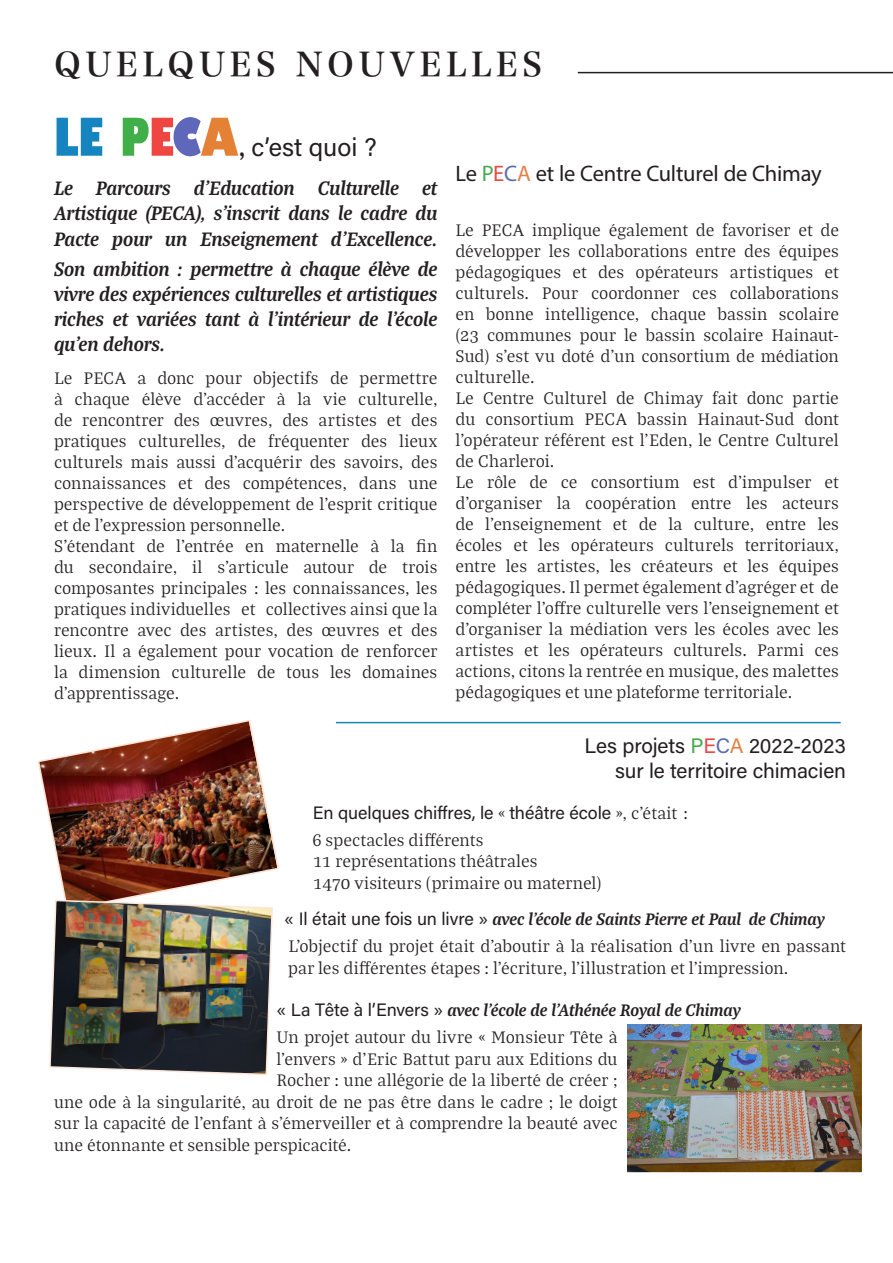
<style>
.page{position:relative;width:893px;height:1263px;background:#fff}
.page>*{position:absolute;margin:0;border:0;box-sizing:border-box;transform-origin:0 0}
.t1{font:33px "Hira Min Pro W6";letter-spacing:.14em;color:#231f20}
.t2{font:25.5px "Acumin Variable Concept";color:#231f20}
.t3{font:22.5px "Myriad Pro";letter-spacing:-.01em;color:#231f20}
.t4{font:italic 700 21px/25.2px "Bagatela";letter-spacing:-.005em;color:#231f20;text-align:justify}
.t5{font:21px "Acumin Variable Concept";letter-spacing:-.005em;color:#231f20}
.t6{font:300 18px/21px "Bagatela";color:#231f20;text-align:justify}
.t7{font:italic 700 18px "Bagatela";letter-spacing:-.005em;color:#231f20}
.t8{font:18px "Acumin Variable Concept";letter-spacing:-.005em;color:#231f20}
.s1{font-family:"Amity Jack";font-size:51px;color:#1684bf}
.s2{font-family:"Amity Jack";font-size:51px;color:#40ae49}
.s3{font-family:"Amity Jack";font-size:51px;color:#ef4641}
.s4{font-family:"Amity Jack";font-size:51px;color:#5e67b9}
.s5{font-family:"Amity Jack";font-size:51px;color:#e58134}
.s6{font-family:"Superclarendon";font-size:25.8px}
.s7{color:#44ac4d}
.s8{color:#ec4848}
.s9{color:#586cb1}
.s10{color:#e28145}
.s11{font-family:"Bagatela";font-weight:300}
.s12{font-family:"Acumin Variable Concept";font-weight:400;font-style:normal}
</style>
<div class="page">
<hr style="left:578px;top:72px;width:315px;height:1px;background:#231f20">
<hr style="left:336px;top:722px;width:505px;height:1px;background:#1684bf">
<img style="left:37px;top:719px;width:242px;height:180px">
<img style="left:627px;top:1024px;width:233px;height:147px">
<div style="left:618px;top:1021px;width:245px;height:153px;border:2px solid #fff"></div>
<img style="left:49px;top:899px;width:224px;height:176px">
<p class="t1" style="left:54px;top:36px;width:490px">QUELQUES NOUVELLES</p>
<p class="t2" style="left:54px;top:129px;width:324px"><span class="s1">le</span> <span class="s2">P</span><span class="s3">e</span><span class="s4">C</span><span class="s5">A</span><span class="s6">,</span> c’est quoi ?</p>
<p class="t4" style="left:54px;top:174px;width:385px">Le Parcours d'Education Culturelle et Artistique (PECA), s'inscrit dans le cadre du Pacte pour un Enseignement d'Excellence.</p>
<p class="t4" style="left:54px;top:255px;width:385px">Son ambition : permettre à chaque élève de vivre des expériences culturelles et artistiques riches et variées tant à l'intérieur de l'école qu'en dehors.</p>
<p class="t6" style="left:54px;top:366px;width:385px">Le PECA a donc pour objectifs de permettre à chaque élève d’accéder à la vie culturelle, de rencontrer des œuvres, des artistes et des pratiques culturelles, de fréquenter des lieux culturels mais aussi d’acquérir des savoirs, des connaissances et des compétences, dans une perspective de développement de l’esprit critique et de l’expression personnelle.</p>
<p class="t6" style="left:54px;top:534px;width:385px">S’étendant de l’entrée en maternelle à la fin du secondaire, il s’articule autour de trois</p>
<p class="t6" style="left:54px;top:576px;width:385px">composantes principales : les connaissances, les pratiques individuelles et collectives ainsi que la rencontre avec des artistes, des œuvres et des lieux. Il a également pour vocation de renforcer la dimension culturelle de tous les domaines d’apprentissage.</p>
<p class="t3" style="left:455px;top:159px;width:368px">Le <span class="s7">P</span><span class="s8">E</span><span class="s9">C</span><span class="s10">A</span> et le Centre Culturel de Chimay</p>
<p class="t6" style="left:455px;top:219px;width:385px">Le PECA implique également de favoriser et de développer les collaborations entre des équipes pédagogiques et des opérateurs artistiques et culturels. Pour coordonner ces collaborations en bonne intelligence, chaque bassin scolaire (23 communes pour le bassin scolaire Hainaut-Sud) s’est vu doté d’un consortium de médiation culturelle.</p>
<p class="t6" style="left:455px;top:387px;width:385px">Le Centre Culturel de Chimay fait donc partie du consortium PECA bassin Hainaut-Sud dont l’opérateur référent est l’Eden, le Centre Culturel de Charleroi.</p>
<p class="t6" style="left:455px;top:471px;width:385px">Le rôle de ce consortium est d’impulser et d’organiser la coopération entre les acteurs de l’enseignement et de la culture, entre les écoles et les opérateurs culturels territoriaux, entre les artistes, les créateurs et les équipes pédagogiques. Il permet également d’agréger et de compléter l’offre culturelle vers l’enseignement et d’organiser la médiation vers les écoles avec les artistes et les opérateurs culturels. Parmi ces actions, citons la rentrée en musique, des malettes</p>
<p class="t6" style="left:455px;top:681px;width:338px">pédagogiques et une plateforme territoriale.</p>
<p class="t5" style="left:584px;top:731px;width:263px">Les projets <span class="s7">P</span><span class="s8">E</span><span class="s9">C</span><span class="s10">A</span> 2022-2023</p>
<p class="t5" style="left:615px;top:756px;width:232px">sur le territoire chimacien</p>
<p class="t8" style="left:313px;top:800px;width:377px">En quelques chiffres, le <span class="s11">«</span> théâtre école <span class="s11">», c'était :</span></p>
<p class="t6" style="left:312px;top:828px;width:173px">6 spectacles différents</p>
<p class="t6" style="left:313px;top:850px;width:226px">11 représentations théâtrales</p>
<p class="t6" style="left:313px;top:872px;width:290px">1470 visiteurs (primaire ou maternel)</p>
<p class="t7" style="left:284px;top:907px;width:542px"><span class="s12">« Il était une fois un livre »</span> avec l'école de Saints Pierre et Paul de Chimay</p>
<p class="t6" style="left:288px;top:935px;width:559px;line-height:21.6px">L’objectif du projet était d’aboutir à la réalisation d’un livre en passant par les différentes étapes : l'écriture, l'illustration et l’impression.</p>
<p class="t7" style="left:276px;top:998px;width:466px"><span class="s12">« La Tête à l’Envers »</span> avec l'école de l’Athénée Royal de Chimay</p>
<p class="t6" style="left:276px;top:1026px;width:343px">Un projet autour du livre « Monsieur Tête à</p>
<p class="t6" style="left:276px;top:1047px;width:343px">l’envers » d’Eric Battut paru aux Editions du</p>
<p class="t6" style="left:276px;top:1069px;width:343px">Rocher : une allégorie de la liberté de créer ;</p>
<p class="t6" style="left:54px;top:1091px;width:565px">une ode à la singularité, au droit de ne pas être dans le cadre ; le doigt</p>
<p class="t6" style="left:54px;top:1112px;width:565px">sur la capacité de l’enfant à s’émerveiller et à comprendre la beauté avec</p>
<p class="t6" style="left:54px;top:1134px;width:299px">une étonnante et sensible perspicacité.</p>
</div>
